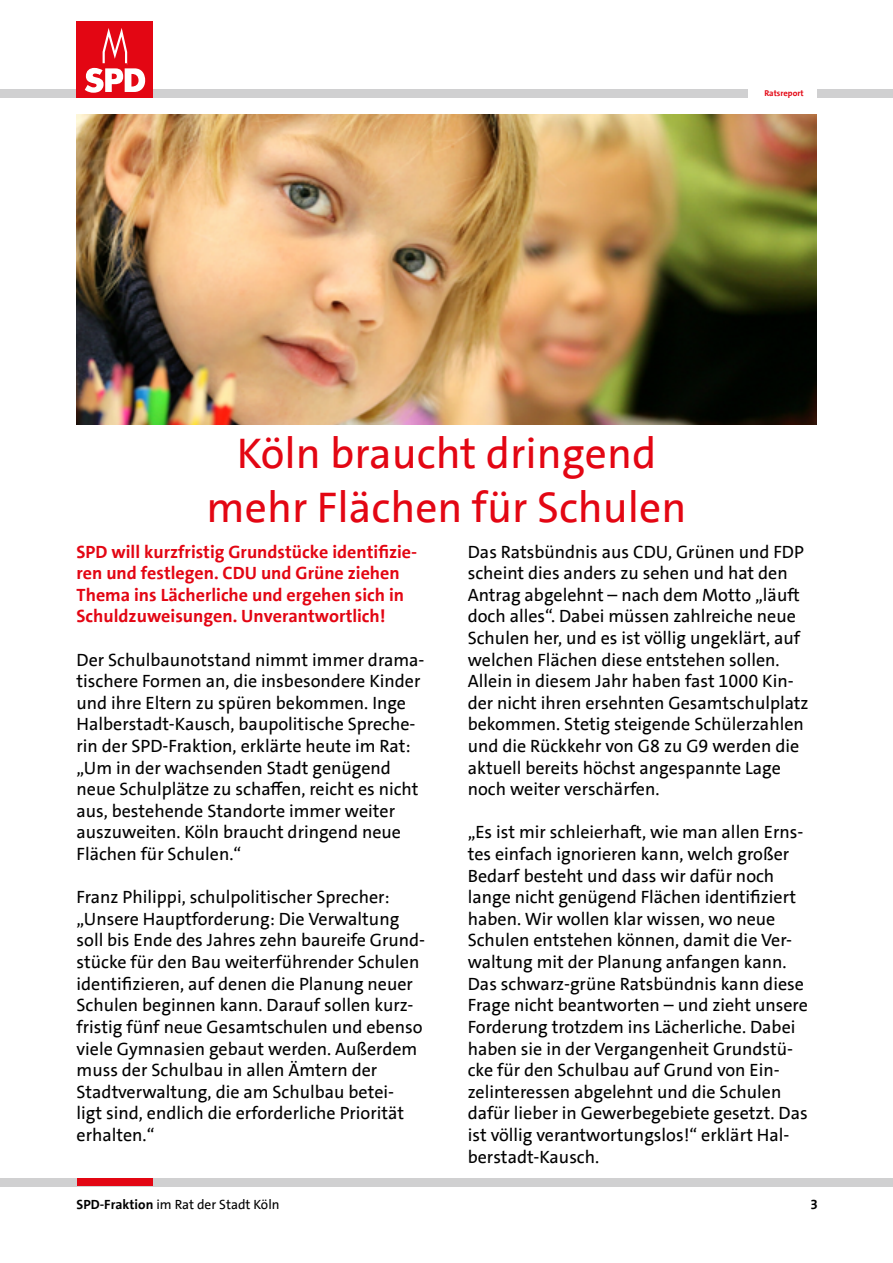
<style>
.page{position:relative;width:893px;height:1263px;background:#fff}
.page>*{position:absolute;margin:0;border:0;box-sizing:border-box;transform-origin:0 0}
.t1{font:43.5px/54px "SPD The Sans";color:#e30613;text-align:center}
.t2{font:18px/21.6px "SPD The Sans";color:#000}
.t3{font:700 18px/21.6px "SPD The Sans";color:#e30613}
.t4{font:13.5px "SPD The Sans";color:#000}
.t5{font:700 13.5px "SPD The Sans";color:#000}
.t6{font:700 8.55px "SPD The Sans";color:#e30613}
.s1{font-weight:700}
</style>
<div class="page">
<div style="left:0;top:89px;width:893px;height:9px;background:#d0d0d1"></div>
<div style="left:77px;top:21px;width:76px;height:77px;background:#e30613"></div>
<svg style="left:85px;top:28px;width:60px;height:65px"></svg>
<div style="left:0;top:1178px;width:893px;height:8px;background:#d0d0d1"></div>
<div style="left:77px;top:1179px;width:75px;height:7px;background:#e30613"></div>
<div style="left:748px;top:89px;width:68px;height:9px;background:#fff"></div>
<img style="left:77px;top:115px;width:739px;height:310px">
<p class="t6" style="left:764px;top:87px;width:41px">Ratsreport</p>
<h1 class="t1" style="left:207px;top:427px;width:481px">Köln braucht dringend mehr Flächen für Schulen</h1>
<p class="t3" style="left:77px;top:541px;width:342px">SPD will kurzfristig Grundstücke identifizie&shy;ren und festlegen. CDU und Grüne ziehen Thema ins Lächerliche und ergehen sich in Schuldzuweisungen. Unverantwortlich!</p>
<p class="t2" style="left:77px;top:649px;width:350px">Der Schulbaunotstand nimmt immer drama&shy;tischere Formen an, die insbesondere Kinder und ihre Eltern zu spüren bekommen. Inge Halberstadt-Kausch, baupolitische Spreche&shy;rin der SPD-Fraktion, erklärte heute im Rat: „Um in der wachsenden Stadt genügend neue Schulplätze zu schaffen, reicht es nicht aus, bestehende Standorte immer weiter auszuweiten. Köln braucht dringend neue Flächen für Schulen.“</p>
<p class="t2" style="left:77px;top:886px;width:350px">Franz Philippi, schulpolitischer Sprecher: „Unsere Hauptforderung: Die Verwaltung soll bis Ende des Jahres zehn baureife Grund&shy;stücke für den Bau weiterführender Schulen identifizieren, auf denen die Planung neuer Schulen beginnen kann. Darauf sollen kurz&shy;fristig fünf neue Gesamtschulen und ebenso viele Gymnasien gebaut werden. Außerdem muss der Schulbau in allen Ämtern der Stadtverwaltung, die am Schulbau betei-<br>ligt sind, endlich die erforderliche Priorität erhalten.“</p>
<p class="t2" style="left:468px;top:541px;width:342px">Das Ratsbündnis aus CDU, Grünen und FDP scheint dies anders zu sehen und hat den Antrag abgelehnt – nach dem Motto „läuft doch alles“. Dabei müssen zahlreiche neue Schulen her, und es ist völlig ungeklärt, auf welchen Flächen diese entstehen sollen.<br>Allein in diesem Jahr haben fast 1000 Kin&shy;der nicht ihren ersehnten Gesamtschulplatz bekommen. Stetig steigende Schülerzahlen und die Rückkehr von G8 zu G9 werden die aktuell bereits höchst angespannte Lage noch weiter verschärfen.</p>
<p class="t2" style="left:468px;top:822px;width:342px">„Es ist mir schleierhaft, wie man allen Erns&shy;tes einfach ignorieren kann, welch großer Bedarf besteht und dass wir dafür noch lange nicht genügend Flächen identifiziert haben. Wir wollen klar wissen, wo neue Schulen entstehen können, damit die Ver&shy;waltung mit der Planung anfangen kann.<br>Das schwarz-grüne Ratsbündnis kann diese Frage nicht beantworten – und zieht unsere Forderung trotzdem ins Lächerliche. Dabei haben sie in der Vergangenheit Grundstü&shy;cke für den Schulbau auf Grund von Ein&shy;zelinteressen abgelehnt und die Schulen dafür lieber in Gewerbegebiete gesetzt. Das ist völlig verantwortungslos!“ erklärt Hal&shy;berstadt-Kausch.</p>
<p class="t4" style="left:77px;top:1196px;width:205px"><span class="s1">SPD-Fraktion</span> im Rat der Stadt Köln</p>
<p class="t5" style="left:810px;top:1196px;width:9px">3</p>
</div>
